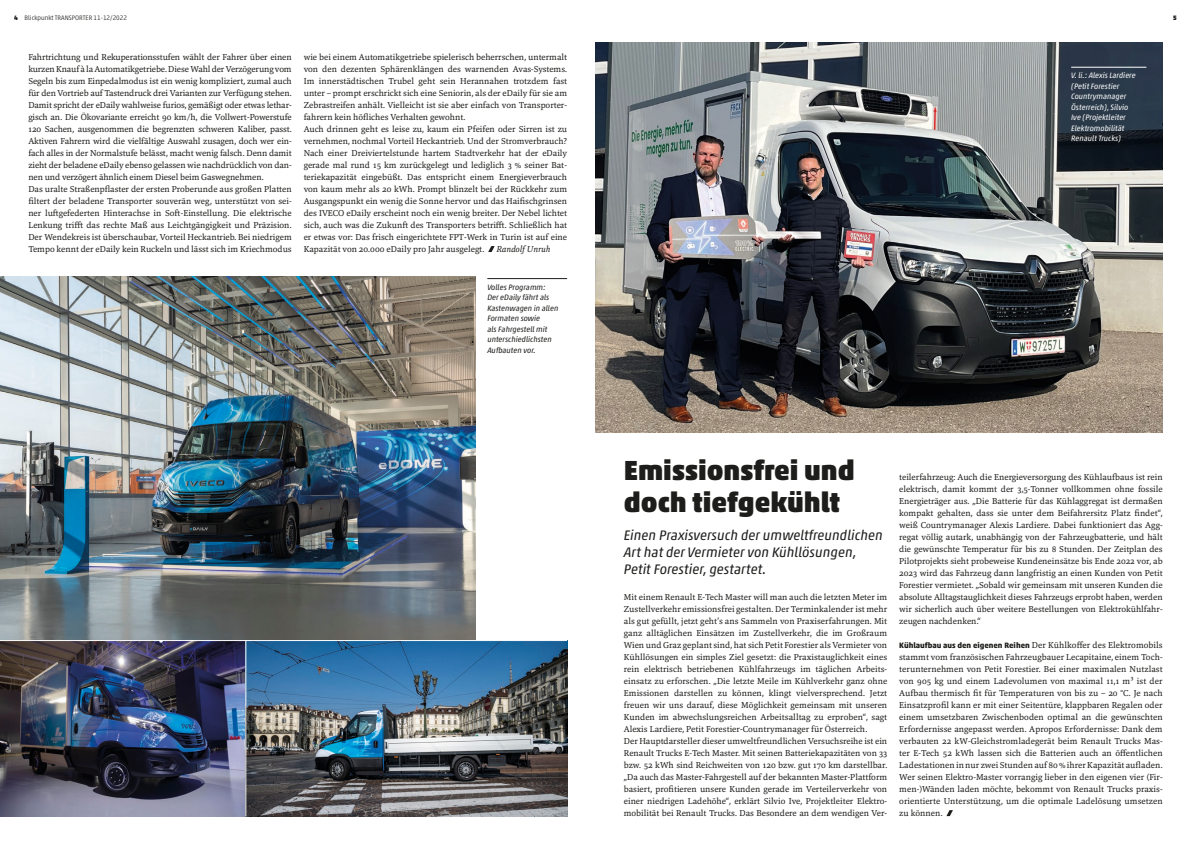
<style>
.page{position:relative;width:1191px;height:842px;background:#fff}
.page>*{position:absolute;margin:0;border:0;box-sizing:border-box;transform-origin:0 0}
.Überschrift_1_Top-Th{font:900 28px/32px "Akko Pro";color:#1d1d1b}
.Leadtext_1_Top-Thema{font:italic 14px/16.8px "Akko Pro";color:#1d1d1b}
.Mengentext_-_print{font:9px/12px "Marbach";color:#1d1d1b;text-align:justify}
.Mengentext_-_print-2{font:italic 9px "Marbach";color:#1d1d1b}
.BU_-_print{font:italic 7.9px/10.5px "Akko Pro";color:#fff}
.BU_-_print-2{font:italic 7.9px/10.5px "Akko Pro";color:#1d1d1b}
.Mengentext_-_print-3{font:700 7.9px "Akko Pro";color:#1d1d1b}
.BU_-_print-3{font:300 6.5px "Akko Pro";color:#1d1d1b}
.BU_-_print-4{font:900 6.5px "Akko Pro";color:#1d1d1b}
.s1{font-weight:900}
.s2{font-family:"Marbach";font-weight:400;font-size:9px}
</style>
<div class="page">
<svg style="left:488px;top:246px;width:6px;height:6px"></svg>
<hr style="left:487px;top:278px;width:80px;height:1px;background:#1d1d1b">
<img style="left:0;top:276px;width:475px;height:364px">
<img style="left:0;top:641px;width:567px;height:175px">
<hr style="left:245px;top:640px;width:1px;height:176px;background:#fff">
<img style="left:595px;top:43px;width:567px;height:389px">
<hr style="left:1071px;top:67px;width:75px;height:1px;background:#fff">
<svg style="left:946px;top:810px;width:7px;height:6px"></svg>
<p class="BU_-_print-3" style="left:14px;top:14px;width:114px"><span class="s1">4</span> Blickpunkt TRANSPORTER 11-12/2022</p>
<p class="BU_-_print-4" style="left:1173px;top:14px;width:5px">5</p>
<p class="Mengentext_-_print" style="left:28px;top:51px;width:265px">Fahrtrichtung und Rekuperationsstufen wählt der Fahrer über einen kurzen Knauf à la Automatikgetriebe. Diese Wahl der Verzögerung vom Segeln bis zum Einpedalmodus ist ein wenig kompliziert, zumal auch für den Vortrieb auf Tastendruck drei Varianten zur Verfügung stehen.<br>Damit spricht der eDaily wahlweise furios, gemäßigt oder etwas lethar&shy;gisch an. Die Ökovariante erreicht 90 km/h, die Vollwert-Powerstufe 120 Sachen, ausgenommen die begrenzten schweren Kaliber, passt.<br>Aktiven Fahrern wird die vielfältige Auswahl zusagen, doch wer ein&shy;fach alles in der Normalstufe belässt, macht wenig falsch. Denn damit zieht der beladene eDaily ebenso gelassen wie nachdrücklich von dan&shy;nen und verzögert ähnlich einem Diesel beim Gaswegnehmen.</p>
<p class="Mengentext_-_print" style="left:28px;top:183px;width:265px">Das uralte Straßenpflaster der ersten Proberunde aus großen Platten filtert der beladene Transporter souverän weg, unterstützt von sei&shy;ner luftgefederten Hinterachse in Soft-Einstellung. Die elektrische Lenkung trifft das rechte Maß aus Leichtgängigkeit und Präzision.<br>Der Wendekreis ist überschaubar, Vorteil Heckantrieb. Bei niedrigem Tempo kennt der eDaily kein Ruckeln und lässt sich im Kriechmodus</p>
<p class="Mengentext_-_print" style="left:304px;top:51px;width:265px">wie bei einem Automatikgetriebe spielerisch beherrschen, untermalt von den dezenten Sphärenklängen des warnenden Avas-Systems.<br>Im innerstädtischen Trubel geht sein Herannahen trotzdem fast unter – prompt erschrickt sich eine Seniorin, als der eDaily für sie am Zebrastreifen anhält. Vielleicht ist sie aber einfach von Transporter&shy;fahrern kein höfliches Verhalten gewohnt.</p>
<p class="Mengentext_-_print" style="left:304px;top:123px;width:265px">Auch drinnen geht es leise zu, kaum ein Pfeifen oder Sirren ist zu vernehmen, nochmal Vorteil Heckantrieb. Und der Stromverbrauch?<br>Nach einer Dreiviertelstunde hartem Stadtverkehr hat der eDaily gerade mal rund 15 km zurückgelegt und lediglich 3 % seiner Bat&shy;teriekapazität eingebüßt. Das entspricht einem Energieverbrauch von kaum mehr als 20 kWh. Prompt blinzelt bei der Rückkehr zum Ausgangspunkt ein wenig die Sonne hervor und das Haifischgrinsen des IVECO eDaily erscheint noch ein wenig breiter. Der Nebel lichtet sich, auch was die Zukunft des Transporters betrifft. Schließlich hat er etwas vor: Das frisch eingerichtete FPT-Werk in Turin ist auf eine Kapazität von 20.000 eDaily pro Jahr ausgelegt.</p>
<p class="Mengentext_-_print-2" style="left:496px;top:243px;width:55px">Randolf Unruh</p>
<p class="BU_-_print-2" style="left:487px;top:282px;width:73px">Volles Programm:<br>Der eDaily fährt als<br>Kastenwagen in allen<br>Formaten sowie<br>als Fahrgestell mit unterschiedlichsten<br>Aufbauten vor.</p>
<p class="BU_-_print" style="left:1071px;top:70px;width:66px">V. li.: Alexis Lardiere (Petit Forestier<br>Countrymanager<br>Österreich), Silvio<br>Ive (Projektleiter<br>Elektromobilität<br>Renault Trucks)</p>
<p class="Überschrift_1_Top-Th" style="left:624px;top:454px;width:232px">Emissionsfrei und doch tiefgekühlt</p>
<p class="Leadtext_1_Top-Thema" style="left:624px;top:527px;width:260px">Einen Praxisversuch der umweltfreundlichen<br>Art hat der Vermieter von Kühllösungen,<br>Petit Forestier, gestartet.</p>
<p class="Mengentext_-_print" style="left:624px;top:591px;width:265px">Mit einem Renault E-Tech Master will man auch die letzten Meter im Zustellverkehr emissionsfrei gestalten. Der Terminkalender ist mehr als gut gefüllt, jetzt geht’s ans Sammeln von Praxiserfahrungen. Mit ganz alltäglichen Einsätzen im Zustellverkehr, die im Großraum Wien und Graz geplant sind, hat sich Petit Forestier als Vermieter von Kühllösungen ein simples Ziel gesetzt: die Praxistauglichkeit eines rein elektrisch betriebenen Kühlfahrzeugs im täglichen Arbeits&shy;einsatz zu erforschen. „Die letzte Meile im Kühlverkehr ganz ohne Emissionen darstellen zu können, klingt vielversprechend. Jetzt freuen wir uns darauf, diese Möglichkeit gemeinsam mit unseren Kunden im abwechslungsreichen Arbeitsalltag zu erproben“, sagt Alexis Lardiere, Petit Forestier-Countrymanager für Österreich.</p>
<p class="Mengentext_-_print" style="left:624px;top:735px;width:265px">Der Hauptdarsteller dieser umweltfreundlichen Versuchsreihe ist ein Renault Trucks E-Tech Master. Mit seinen Batteriekapazitäten von 33 bzw. 52 kWh sind Reichweiten von 120 bzw. gut 170 km darstellbar. „Da auch das Master-Fahrgestell auf der bekannten Master-Plattform basiert, profitieren unsere Kunden gerade im Verteilerverkehr von einer niedrigen Ladehöhe“, erklärt Silvio Ive, Projektleiter Elektro&shy;mobilität bei Renault Trucks. Das Besondere an dem wendigen Ver-</p>
<p class="Mengentext_-_print" style="left:899px;top:471px;width:265px">teilerfahrzeug: Auch die Energieversorgung des Kühlaufbaus ist rein elektrisch, damit kommt der 3,5-Tonner vollkommen ohne fossile Energieträger aus. „Die Batterie für das Kühlaggregat ist dermaßen kompakt gehalten, dass sie unter dem Beifahrersitz Platz findet“, weiß Countrymanager Alexis Lardiere. Dabei funktioniert das Agg&shy;regat völlig autark, unabhängig von der Fahrzeugbatterie, und hält die gewünschte Temperatur für bis zu 8 Stunden. Der Zeitplan des Pilotprojekts sieht probeweise Kundeneinsätze bis Ende 2022 vor, ab 2023 wird das Fahrzeug dann langfristig an einen Kunden von Petit Forestier vermietet. „Sobald wir gemeinsam mit unseren Kunden die absolute Alltagstauglichkeit dieses Fahrzeugs erprobt haben, werden wir sicherlich auch über weitere Bestellungen von Elektrokühlfahr&shy;zeugen nachdenken.“</p>
<p class="Mengentext_-_print-3" style="left:899px;top:640px;width:265px">Kühlaufbau aus den eigenen Reihen <span class="s2">Der Kühlkoffer des Elektromobils</span></p>
<p class="Mengentext_-_print" style="left:899px;top:651px;width:265px">stammt vom französischen Fahrzeugbauer Lecapitaine, einem Toch&shy;terunternehmen von Petit Forestier. Bei einer maximalen Nutzlast von 905 kg und einem Ladevolumen von maximal 11,1 m³ ist der Aufbau thermisch fit für Temperaturen von bis zu – 20 °C. Je nach Einsatzprofil kann er mit einer Seitentüre, klappbaren Regalen oder einem umsetzbaren Zwischenboden optimal an die gewünschten Erfordernisse angepasst werden. Apropos Erfordernisse: Dank dem verbauten 22 kW-Gleichstromladegerät beim Renault Trucks Mas&shy;ter E-Tech 52 kWh lassen sich die Batterien auch an öffentlichen Ladestationen in nur zwei Stunden auf 80% ihrer Kapazität aufladen.<br>Wer seinen Elektro-Master vorrangig lieber in den eigenen vier (Fir&shy;men-)Wänden laden möchte, bekommt von Renault Trucks praxis&shy;orientierte Unterstützung, um die optimale Ladelösung umsetzen zu können.</p>
</div>
